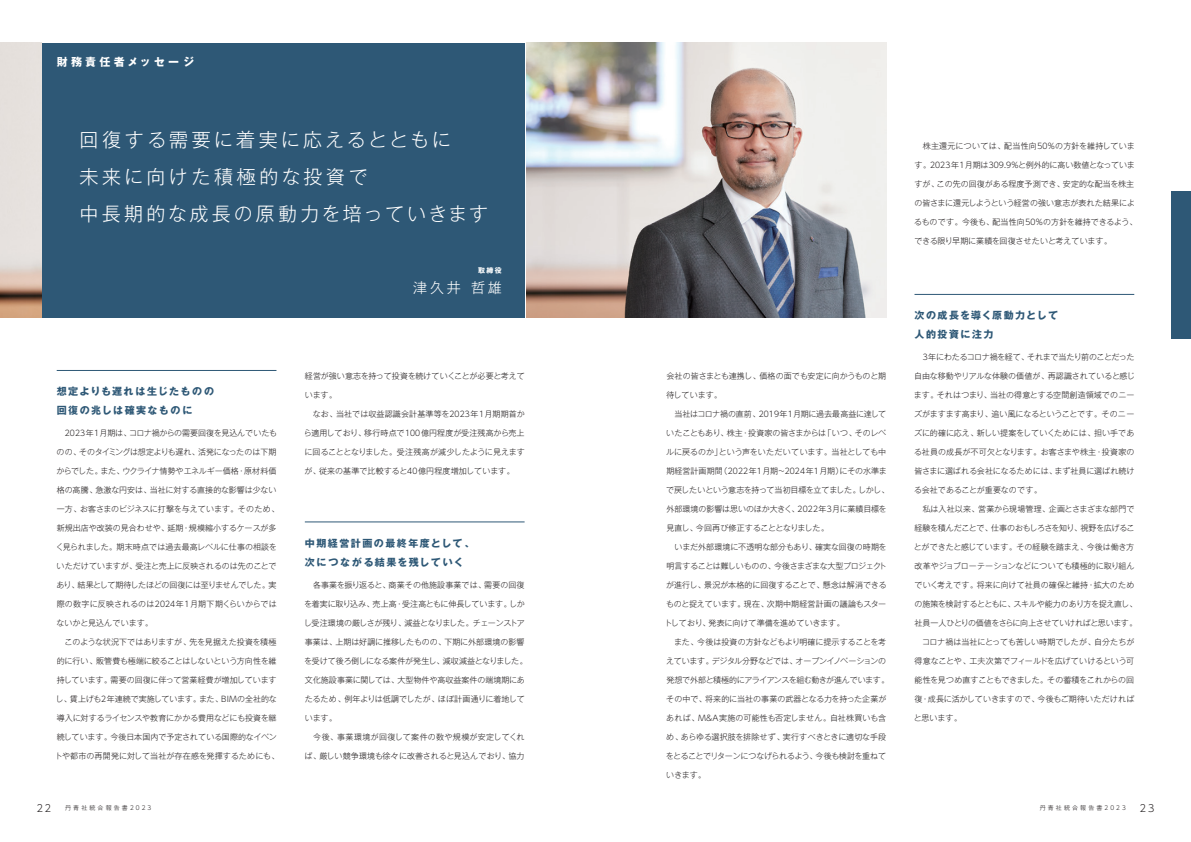
<style>
.page{position:relative;width:1191px;height:842px;background:#fff}
.page>*{position:absolute;margin:0;border:0;box-sizing:border-box;transform-origin:0 0}
.t1{font:300 19px/37px "Gothic MB101 Pr 6 N";letter-spacing:.16em;color:#fff}
.t2{font:300 14px "Gothic MB101 Pr 6 N";color:#fff}
.t3{font:700 11px "Gothic MB101 Pr 6 N";letter-spacing:.3em;color:#fff}
.t4{font:700 10px/19px "Gothic MB101 Pr 6 N";letter-spacing:.15em;color:#2e5876}
.t5{font:300 10px "MO Clear Tone SG";color:#231f20}
.t6{font:300 8px "Gothic MB101 Pr 6 N";letter-spacing:-.01em;color:#231f20}
.t7{font:300 8px "Gothic MB101 Pr 6 N";letter-spacing:-.035em;color:#231f20}
.t8{font:300 8px "Gothic MB101 Pr 6 N";letter-spacing:.01em;color:#231f20}
.t9{font:300 8px "Gothic MB101 Pr 6 N";letter-spacing:-.03em;color:#231f20}
.t10{font:300 8px "Gothic MB101 Pr 6 N";letter-spacing:.015em;color:#231f20}
.t11{font:300 8px "Gothic MB101 Pr 6 N";letter-spacing:.02em;color:#231f20}
.t12{font:300 8px "Gothic MB101 Pr 6 N";letter-spacing:-.04em;color:#231f20}
.t13{font:300 8px "Gothic MB101 Pr 6 N";letter-spacing:-.055em;color:#231f20}
.t14{font:300 8px "Gothic MB101 Pr 6 N";letter-spacing:-.045em;color:#231f20}
.t15{font:300 8px "Gothic MB101 Pr 6 N";letter-spacing:.025em;color:#231f20}
.t16{font:300 8px "Gothic MB101 Pr 6 N";letter-spacing:.035em;color:#231f20}
.t17{font:300 8px "Gothic MB101 Pr 6 N";letter-spacing:.04em;color:#231f20}
.t18{font:700 7px "Gothic MB101 Pr 6 N";color:#fff}
.t19{font:300 6px "Gothic MB101 Pr 6 N";letter-spacing:.35em;color:#231f20}
.s1{font-family:"MO Clear Tone SG"}
</style>
<div class="page">
<img style="left:526px;top:43px;width:360px;height:274px">
<img style="left:0;top:43px;width:41px;height:274px">
<div style="left:1171px;top:191px;width:20px;height:148px;background:#2e5876"></div>
<div style="left:43px;top:43px;width:481px;height:274px;background:#2e5876"></div>
<hr style="left:57px;top:370px;width:219px;height:1px;background:#2e5876">
<hr style="left:305px;top:521px;width:219px;height:1px;background:#2e5876">
<hr style="left:914px;top:294px;width:220px;height:1px;background:#2e5876">
<h3 class="t3" style="left:57px;top:53px;width:139px">財務責任者メッセージ</h3>
<h1 class="t1" style="left:79px;top:120px;width:410px">回復する需要に着実に応えるとともに<br>未来に向けた積極的な投資で<br>中長期的な成長の原動力を培っていきます</h1>
<p class="t18" style="left:478px;top:265px;width:25px">取締役</p>
<h2 class="t2" style="left:413px;top:276px;width:90px">津久井 哲雄</h2>
<p class="t4" style="left:57px;top:382px;width:159px">想定よりも遅れは生じたものの回復の兆しは確実なものに</p>
<p class="t6" style="left:65px;top:426px;width:214px"><span class="s1">2023</span>年<span class="s1">1</span>月期は、コロナ禍からの需要回復を見込んでいたも</p>
<p class="t7" style="left:57px;top:445px;width:221px">のの、そのタイミングは想定よりも遅れ、活発になったのは下期</p>
<p class="t6" style="left:56px;top:464px;width:221px">からでした。また、ウクライナ情勢やエネルギー価格・原材料価</p>
<p class="t6" style="left:57px;top:483px;width:221px">格の高騰、急激な円安は、当社に対する直接的な影響は少ない</p>
<p class="t6" style="left:57px;top:502px;width:224px">一方、お客さまのビジネスに打撃を与えています。そのため、</p>
<p class="t6" style="left:57px;top:521px;width:221px">新規出店や改装の見合わせや、延期・規模縮小するケースが多</p>
<p class="t6" style="left:56px;top:540px;width:223px">く見られました。期末時点では過去最高レベルに仕事の相談を</p>
<p class="t6" style="left:57px;top:559px;width:221px">いただけていますが、受注と売上に反映されるのは先のことで</p>
<p class="t7" style="left:56px;top:578px;width:221px">あり、結果として期待したほどの回復には至りませんでした。実</p>
<p class="t15" style="left:57px;top:597px;width:221px">際の数字に反映されるのは<span class="s1">2024</span>年<span class="s1">1</span>月期下期くらいからでは</p>
<p class="t6" style="left:56px;top:616px;width:98px">ないかと見込んでいます。</p>
<p class="t6" style="left:57px;top:635px;width:221px">　このような状況下ではありますが、先を見据えた投資を積極</p>
<p class="t6" style="left:57px;top:654px;width:221px">的に行い、販管費も極端に絞ることはしないという方向性を維</p>
<p class="t6" style="left:57px;top:673px;width:221px">持しています。需要の回復に伴って営業経費が増加しています</p>
<p class="t6" style="left:56px;top:692px;width:223px">し、賃上げも<span class="s1">2</span>年連続で実施しています。また、<span class="s1">BIM</span>の全社的な</p>
<p class="t6" style="left:57px;top:711px;width:221px">導入に対するライセンスや教育にかかる費用などにも投資を継</p>
<p class="t6" style="left:57px;top:730px;width:221px">続しています。今後日本国内で予定されている国際的なイベン</p>
<p class="t8" style="left:55px;top:749px;width:226px">トや都市の再開発に対して当社が存在感を発揮するためにも、</p>
<p class="t6" style="left:305px;top:369px;width:221px">経営が強い意志を持って投資を続けていくことが必要と考えて</p>
<p class="t6" style="left:305px;top:388px;width:34px">います。</p>
<p class="t11" style="left:305px;top:407px;width:221px">　なお、当社では収益認識会計基準等を<span class="s1">2023</span>年<span class="s1">1</span>月期期首か</p>
<p class="t11" style="left:304px;top:426px;width:222px">ら適用しており、移行時点で<span class="s1">100</span>億円程度が受注残高から売上</p>
<p class="t6" style="left:304px;top:445px;width:222px">に回ることとなりました。受注残高が減少したように見えます</p>
<p class="t10" style="left:304px;top:464px;width:212px">が、従来の基準で比較すると<span class="s1">40</span>億円程度増加しています。</p>
<p class="t4" style="left:305px;top:533px;width:171px">中期経営計画の最終年度として、次につながる結果を残していく</p>
<p class="t8" style="left:305px;top:578px;width:221px">　各事業を振り返ると、商業その他施設事業では、需要の回復</p>
<p class="t9" style="left:304px;top:597px;width:222px">を着実に取り込み、売上高・受注高ともに伸長しています。しか</p>
<p class="t7" style="left:304px;top:616px;width:223px">し受注環境の厳しさが残り、減益となりました。チェーンストア</p>
<p class="t6" style="left:305px;top:635px;width:221px">事業は、上期は好調に推移したものの、下期に外部環境の影響</p>
<p class="t9" style="left:304px;top:654px;width:225px">を受けて後ろ倒しになる案件が発生し、減収減益となりました。</p>
<p class="t6" style="left:305px;top:673px;width:221px">文化施設事業に関しては、大型物件や高収益案件の端境期にあ</p>
<p class="t6" style="left:305px;top:692px;width:221px">たるため、例年よりは低調でしたが、ほぼ計画通りに着地して</p>
<p class="t6" style="left:305px;top:711px;width:34px">います。</p>
<p class="t17" style="left:305px;top:730px;width:221px">　今後、事業環境が回復して案件の数や規模が安定してくれ</p>
<p class="t8" style="left:304px;top:749px;width:221px">ば、厳しい競争環境も徐々に改善されると見込んでおり、協力</p>
<p class="t6" style="left:666px;top:369px;width:221px">会社の皆さまとも連携し、価格の面でも安定に向かうものと期</p>
<p class="t6" style="left:666px;top:388px;width:57px">待しています。</p>
<p class="t9" style="left:666px;top:407px;width:221px">　当社はコロナ禍の直前、<span class="s1">2019</span>年<span class="s1">1</span>月期に過去最高益に達して</p>
<p class="t7" style="left:666px;top:426px;width:221px">いたこともあり、株主・投資家の皆さまからは「いつ、そのレベ</p>
<p class="t6" style="left:666px;top:445px;width:221px">ルに戻るのか」という声をいただいています。当社としても中</p>
<p class="t6" style="left:666px;top:464px;width:222px">期経営計画期間（<span class="s1">2022</span>年<span class="s1">1</span>月期<span class="s1">~2024</span>年<span class="s1">1</span>月期）にその水準ま</p>
<p class="t6" style="left:666px;top:483px;width:225px">で戻したいという意志を持って当初目標を立てました。しかし、</p>
<p class="t6" style="left:666px;top:502px;width:222px">外部環境の影響は思いのほか大きく、<span class="s1">2022</span>年<span class="s1">3</span>月に業績目標を</p>
<p class="t6" style="left:666px;top:521px;width:164px">見直し、今回再び修正することとなりました。</p>
<p class="t6" style="left:666px;top:540px;width:222px">　いまだ外部環境に不透明な部分もあり、確実な回復の時期を</p>
<p class="t12" style="left:666px;top:559px;width:222px">明言することは難しいものの、今後さまざまな大型プロジェクト</p>
<p class="t6" style="left:666px;top:578px;width:222px">が進行し、景況が本格的に回復することで、懸念は解消できる</p>
<p class="t6" style="left:666px;top:597px;width:222px">ものと捉えています。現在、次期中期経営計画の議論もスター</p>
<p class="t6" style="left:664px;top:616px;width:182px">トしており、発表に向けて準備を進めていきます。</p>
<p class="t6" style="left:666px;top:635px;width:221px">　また、今後は投資の方針などもより明確に提示することを考</p>
<p class="t12" style="left:666px;top:654px;width:222px">えています。デジタル分野などでは、オープンイノベーションの</p>
<p class="t13" style="left:666px;top:673px;width:225px">発想で外部と積極的にアライアンスを組む動きが進んでいます。</p>
<p class="t6" style="left:666px;top:692px;width:221px">その中で、将来的に当社の事業の武器となる力を持った企業が</p>
<p class="t10" style="left:666px;top:711px;width:221px">あれば、<span class="s1">M&amp;A</span>実施の可能性も否定しません。自社株買いも含</p>
<p class="t6" style="left:666px;top:730px;width:221px">め、あらゆる選択肢を排除せず、実行すべきときに適切な手段</p>
<p class="t13" style="left:666px;top:749px;width:222px">をとることでリターンにつなげられるよう、今後も検討を重ねて</p>
<p class="t6" style="left:666px;top:768px;width:41px">いきます。</p>
<p class="t16" style="left:914px;top:139px;width:222px">　株主還元については、配当性向<span class="s1">50%</span>の方針を維持していま</p>
<p class="t6" style="left:914px;top:158px;width:222px">す。<span class="s1">2023</span>年<span class="s1">1</span>月期は<span class="s1">309.9%</span>と例外的に高い数値となっていま</p>
<p class="t6" style="left:914px;top:177px;width:221px">すが、この先の回復がある程度予測でき、安定的な配当を株主</p>
<p class="t6" style="left:914px;top:196px;width:222px">の皆さまに還元しようという経営の強い意志が表れた結果によ</p>
<p class="t6" style="left:914px;top:215px;width:225px">るものです。今後も、配当性向<span class="s1">50%</span>の方針を維持できるよう、</p>
<p class="t6" style="left:914px;top:234px;width:199px">できる限り早期に業績を回復させたいと考えています。</p>
<p class="t4" style="left:914px;top:306px;width:145px">次の成長を導く原動力として人的投資に注力</p>
<p class="t14" style="left:922px;top:350px;width:213px"><span class="s1">3</span>年にわたるコロナ禍を経て、それまで当たり前のことだった</p>
<p class="t6" style="left:914px;top:369px;width:222px">自由な移動やリアルな体験の価値が、再認識されていると感じ</p>
<p class="t10" style="left:914px;top:388px;width:222px">ます。それはつまり、当社の得意とする空間創造領域でのニー</p>
<p class="t6" style="left:914px;top:407px;width:222px">ズがますます高まり、追い風になるということです。そのニー</p>
<p class="t6" style="left:914px;top:426px;width:222px">ズに的確に応え、新しい提案をしていくためには、担い手であ</p>
<p class="t8" style="left:914px;top:445px;width:222px">る社員の成長が不可欠となります。お客さまや株主・投資家の</p>
<p class="t6" style="left:914px;top:464px;width:221px">皆さまに選ばれる会社になるためには、まず社員に選ばれ続け</p>
<p class="t6" style="left:914px;top:483px;width:129px">る会社であることが重要なのです。</p>
<p class="t6" style="left:914px;top:502px;width:221px">　私は入社以来、営業から現場管理、企画とさまざまな部門で</p>
<p class="t14" style="left:914px;top:521px;width:222px">経験を積んだことで、仕事のおもしろさを知り、視野を広げるこ</p>
<p class="t6" style="left:914px;top:540px;width:222px">とができたと感じています。その経験を踏まえ、今後は働き方</p>
<p class="t6" style="left:914px;top:559px;width:221px">改革やジョブローテーションなどについても積極的に取り組ん</p>
<p class="t6" style="left:914px;top:578px;width:222px">でいく考えです。将来に向けて社員の確保と維持・拡大のため</p>
<p class="t7" style="left:914px;top:597px;width:225px">の施策を検討するとともに、スキルや能力のあり方を捉え直し、</p>
<p class="t9" style="left:914px;top:616px;width:225px">社員一人ひとりの価値をさらに向上させていければと思います。</p>
<p class="t6" style="left:914px;top:635px;width:221px">　コロナ禍は当社にとっても苦しい時期でしたが、自分たちが</p>
<p class="t6" style="left:914px;top:654px;width:221px">得意なことや、工夫次第でフィールドを広げていけるという可</p>
<p class="t6" style="left:914px;top:673px;width:221px">能性を見つめ直すこともできました。その蓄積をこれからの回</p>
<p class="t8" style="left:914px;top:692px;width:221px">復・成長に活かしていきますので、今後もご期待いただければ</p>
<p class="t6" style="left:914px;top:711px;width:50px">と思います。</p>
<p class="t5" style="left:37px;top:801px;width:16px">22</p>
<p class="t19" style="left:65px;top:803px;width:87px">丹青社統合報告書<span class="s1">2023</span></p>
<p class="t19" style="left:1039px;top:803px;width:87px">丹青社統合報告書<span class="s1">2023</span></p>
<p class="t5" style="left:1139px;top:801px;width:16px">23</p>
</div>
